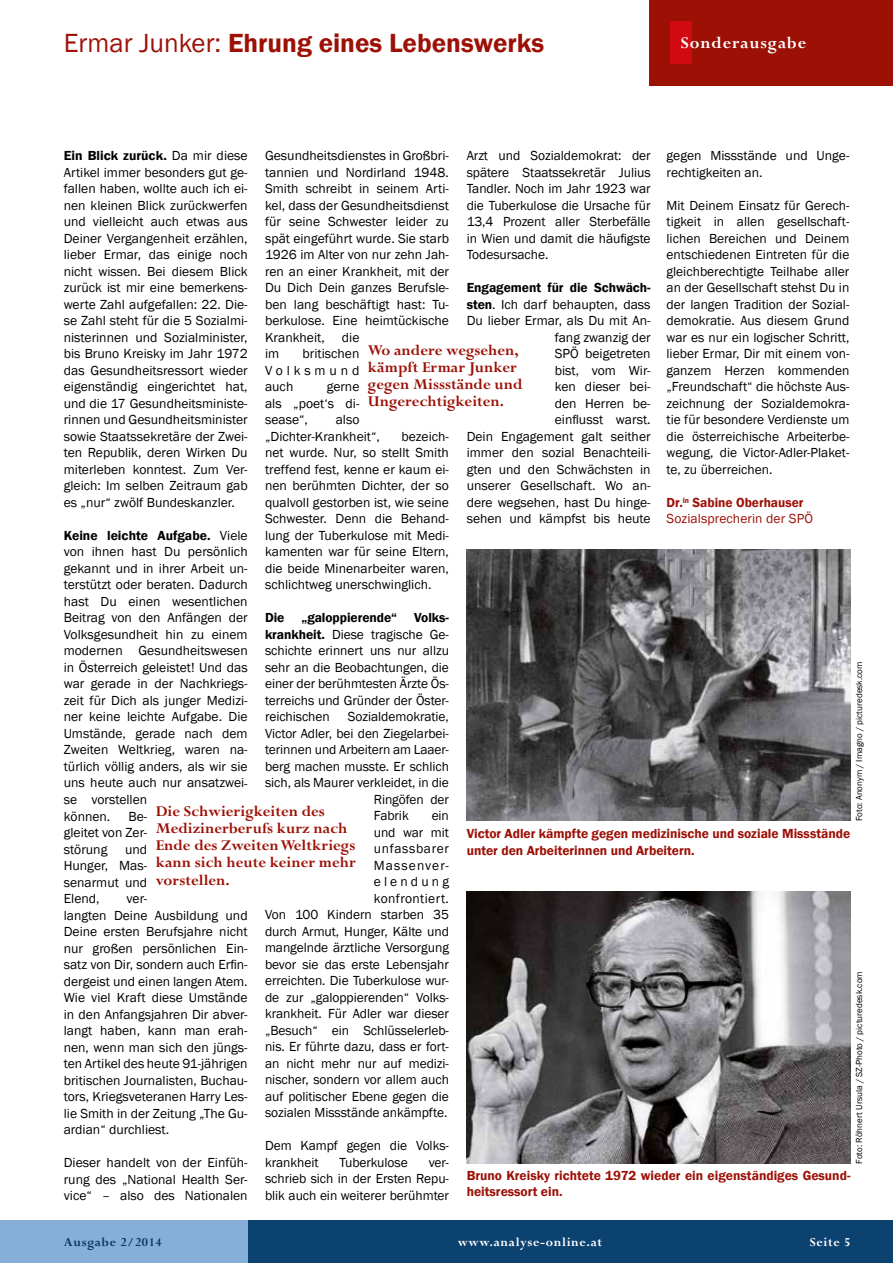
<style>
.page{position:relative;width:893px;height:1263px;background:#fff}
.page>*{position:absolute;margin:0;border:0;box-sizing:border-box;transform-origin:0 0}
.t1{font:600 27px "Franklin Gothic";color:#9c1006}
.t2{font:700 18px "Perpetua Std";letter-spacing:.05em;color:#fff}
.t3{font:700 16.5px/17.2px "Perpetua Std";color:#9c1006}
.t4{font:13.5px/16.5px "Franklin Gothic";color:#000;text-align:justify}
.t5{font:600 13.5px/16.5px "Franklin Gothic";color:#9c1006}
.t6{font:13.5px/16.5px "Franklin Gothic";letter-spacing:.005em;color:#9c1006}
.t7{font:700 13.5px "Perpetua Std";letter-spacing:.05em;color:#fff}
.t8{font:600 13.5px "Franklin Gothic";letter-spacing:-.005em;color:#000}
.t9{font:700 13.5px "Perpetua Std";letter-spacing:.05em;color:#0a375e}
.t10{font:9px "Franklin Gothic";color:#000}
.s1{font-weight:400}
.s2{font-weight:600}
</style>
<div class="page">
<div style="left:0;top:1220px;width:893px;height:43px;background:#0c4270"></div>
<div style="left:0;top:1220px;width:248px;height:43px;background:#85aed9"></div>
<div style="left:649px;top:0;width:244px;height:85px;background:#9c1006"></div>
<div style="left:671px;top:21px;width:21px;height:43px;background:#d20a11"></div>
<img style="left:467px;top:549px;width:383px;height:271px">
<img style="left:467px;top:892px;width:383px;height:271px">
<h1 class="t1" style="left:64px;top:26px;width:482px"><span class="s1">Ermar Junker:</span> Ehrung eines Lebenswerks</h1>
<h2 class="t2" style="left:681px;top:33px;width:127px">Sonderausgabe</h2>
<p class="t4" style="left:265px;top:148px;width:185px">Gesundheitsdienstes in Großbri&shy;tannien und Nordirland 1948.<br>Smith schreibt in seinem Arti&shy;kel, dass der Gesundheitsdienst für seine Schwester leider zu spät eingeführt wurde. Sie starb 1926 im Alter von nur zehn Jah&shy;ren an einer Krankheit, mit der Du Dich Dein ganzes Berufsle&shy;ben lang beschäftigt hast: Tu&shy;berkulose. Eine heimtückische Krankheit,</p>
<p class="t4" style="left:64px;top:148px;width:185px"><span class="s2">Ein Blick zurück.</span> Da mir diese Artikel immer besonders gut ge&shy;fallen haben, wollte auch ich ei&shy;nen kleinen Blick zurückwerfen und vielleicht auch etwas aus Deiner Vergangenheit erzählen, lieber Ermar, das einige noch nicht wissen. Bei diesem Blick zurück ist mir eine bemerkens&shy;werte Zahl aufgefallen: 22. Die&shy;se Zahl steht für die 5 Sozialmi&shy;nisterinnen und Sozialminister, bis Bruno Kreisky im Jahr 1972 das Gesundheitsressort wieder eigenständig eingerichtet hat, und die 17 Gesundheitsministe&shy;rinnen und Gesundheitsminister sowie Staatssekretäre der Zwei&shy;ten Republik, deren Wirken Du miterleben konntest. Zum Ver&shy;gleich: Im selben Zeitraum gab es „nur“ zwölf Bundeskanzler.</p>
<p class="t4" style="left:64px;top:527px;width:185px;text-align:left"><span class="s2">Keine leichte Aufgabe.</span> Viele von ihnen hast Du persönlich gekannt und in ihrer Arbeit un&shy;terstützt oder beraten. Dadurch hast Du einen wesentlichen<br>Beitrag von den Anfängen der<br>Volksgesundheit hin zu einem modernen Gesundheitswesen in Österreich geleistet! Und das war gerade in der Nachkriegs&shy;zeit für Dich als junger Medizi&shy;ner keine leichte Aufgabe. Die<br>Umstände, gerade nach dem<br>Zweiten Weltkrieg, waren na&shy;türlich völlig anders, als wir sie uns heute auch nur ansatzwei&shy;se vorstellen<br>können.</p>
<p class="t4" style="left:467px;top:148px;width:185px">Arzt und Sozialdemokrat: der spätere Staatssekretär Julius Tandler. Noch im Jahr 1923 war die Tuberkulose die Ursache für 13,4 Prozent aller Sterbefälle in Wien und damit die häufigste Todesursache.</p>
<p class="t4" style="left:467px;top:280px;width:185px;text-align:right"><span class="s2">Engagement für die Schwäch&shy;sten</span>. Ich darf behaupten, dass<br>Du lieber Ermar, als Du mit An&shy;fang zwanzig der<br>SPÖ beigetreten<br>bist, vom Wir-<br>ken dieser bei-<br>den Herren be-<br>einflusst warst.<br>Dein Engagement galt seither immer den sozial Benachteili&shy;gten und den Schwächsten in unserer Gesellschaft. Wo an&shy;dere wegsehen, hast Du hinge&shy;sehen und kämpfst bis heute</p>
<p class="t4" style="left:666px;top:148px;width:184px">gegen Missstände und Unge&shy;rechtigkeiten an.</p>
<p class="t4" style="left:666px;top:197px;width:184px">Mit Deinem Einsatz für Gerech&shy;tigkeit in allen gesellschaft&shy;lichen Bereichen und Deinem entschiedenen Eintreten für die gleichberechtigte Teilhabe aller an der Gesellschaft stehst Du in der langen Tradition der Sozial&shy;demokratie. Aus diesem Grund war es nur ein logischer Schritt, lieber Ermar, Dir mit einem von&shy;ganzem Herzen kommenden „Freundschaft“ die höchste Aus&shy;zeichnung der Sozialdemokra&shy;tie für besondere Verdienste um die österreichische Arbeiterbe&shy;wegung, die Victor-Adler-Plaket&shy;te, zu überreichen.</p>
<p class="t6" style="left:666px;top:494px;width:148px"><span class="s2">Dr.</span><sup>in</sup> <span class="s2">Sabine Oberhauser<br></span>Sozialsprecherin der SPÖ</p>
<p class="t4" style="left:342px;top:329px;width:19px">die</p>
<p class="t3" style="left:368px;top:342px;width:156px">Wo andere wegsehen, kämpft Ermar Junker gegen Missstände und<br>Ungerechtigkeiten.</p>
<p class="t4" style="left:265px;top:346px;width:96px;text-indent:38px">britischen Volksmund auch</p>
<p class="t4" style="left:265px;top:346px;width:16px">im</p>
<p class="t4" style="left:265px;top:379px;width:96px;text-indent:62px">gerne als „poet‘s di&shy;sease“,</p>
<p class="t4" style="left:265px;top:412px;width:116px;text-indent:71px">also „Dichter-Krankheit“,</p>
<p class="t4" style="left:265px;top:428px;width:185px;text-indent:136px">bezeich&shy;net wurde. Nur, so stellt Smith treffend fest, kenne er kaum ei&shy;nen berühmten Dichter, der so qualvoll gestorben ist, wie seine Schwester. Denn die Behand&shy;lung der Tuberkulose mit Medi&shy;kamenten war für seine Eltern, die beide Minenarbeiter waren, schlichtweg unerschwinglich.</p>
<p class="t8" style="left:265px;top:610px;width:21px">Die</p>
<p class="t8" style="left:301px;top:610px;width:97px">„galoppierende“</p>
<p class="t4" style="left:265px;top:610px;width:185px;text-indent:149px"><span class="s2">Volks&shy;krankheit.</span> Diese tragische Ge&shy;schichte erinnert uns nur allzu sehr an die Beobachtungen, die einer der berühmtesten Ärzte Ös&shy;terreichs und Gründer der Öster&shy;reichischen</p>
<p class="t10" style="left:854px;top:821px;width:161px;rotate:-90deg">Foto: Anonym / Imagno / picturedesk.com</p>
<p class="t4" style="left:348px;top:709px;width:102px">Sozialdemokratie,</p>
<p class="t4" style="left:265px;top:725px;width:185px">Victor Adler, bei den Ziegelarbei-</p>
<p class="t4" style="left:265px;top:742px;width:185px">terinnen und Arbeitern am Laaer-</p>
<p class="t4" style="left:265px;top:758px;width:185px">berg machen musste. Er schlich</p>
<p class="t4" style="left:265px;top:775px;width:185px">sich, als Maurer verkleidet, in die</p>
<p class="t4" style="left:374px;top:791px;width:77px">Ringöfen der</p>
<p class="t4" style="left:374px;top:808px;width:36px">Fabrik</p>
<p class="t3" style="left:156px;top:803px;width:202px">Die Schwierigkeiten des<br>Medizinerberufs kurz nach<br>Ende des Zweiten Weltkriegs kann sich heute keiner mehr vorstellen.</p>
<p class="t4" style="left:265px;top:808px;width:185px;text-align:right">ein<br>und war mit<br>unfassbarer<br>Massenver-<br>elendung<br>konfrontiert.<br>Von 100 Kindern starben 35 durch Armut, Hunger, Kälte und mangelnde ärztliche Versorgung bevor sie das erste Lebensjahr erreichten. Die Tuberkulose wur&shy;de zur „galoppierenden“ Volks&shy;krankheit. Für Adler war dieser „Besuch“ ein Schlüsselerleb&shy;nis. Er führte dazu, dass er fort&shy;an nicht mehr nur auf medizi&shy;nischer, sondern vor allem auch auf politischer Ebene gegen die sozialen Missstände ankämpfte.</p>
<p class="t4" style="left:265px;top:1138px;width:185px">Dem Kampf gegen die Volks&shy;krankheit</p>
<p class="t4" style="left:64px;top:808px;width:85px;text-indent:65px">Be&shy;gleitet von Zer&shy;störung</p>
<p class="t5" style="left:467px;top:825px;width:385px">Victor Adler kämpfte gegen medizinische und soziale Missstände unter den Arbeiterinnen und Arbeitern.</p>
<p class="t4" style="left:64px;top:841px;width:85px;text-indent:61px">und Hunger, Mas&shy;senarmut und Elend,</p>
<p class="t4" style="left:64px;top:890px;width:185px;text-align:left;text-indent:63px">ver-<br>langten Deine Ausbildung und<br>Deine ersten Berufsjahre nicht nur großen persönlichen Ein&shy;satz von Dir, sondern auch Erfin&shy;dergeist und einen langen Atem.<br>Wie viel Kraft diese Umstände in den Anfangsjahren Dir abver&shy;langt haben, kann man erah&shy;nen, wenn man sich den jüngs&shy;ten Artikel des heute 91-jährigen britischen Journalisten, Buchau&shy;tors, Kriegsveteranen Harry Les&shy;lie Smith in der Zeitung „The Gu&shy;ardian“ durchliest.</p>
<p class="t4" style="left:64px;top:1154px;width:185px">Dieser handelt von der Einfüh&shy;rung des „National Health Ser&shy;vice“ – also des Nationalen</p>
<p class="t10" style="left:854px;top:1163px;width:194px;rotate:-90deg">Foto: Röhnert Ursula / SZ-Photo / picturedesk.com</p>
<p class="t4" style="left:340px;top:1154px;width:70px">Tuberkulose</p>
<p class="t4" style="left:265px;top:1154px;width:185px;text-indent:164px">ver&shy;schrieb sich in der Ersten Repu&shy;blik auch ein weiterer berühmter</p>
<p class="t5" style="left:467px;top:1167px;width:385px">Bruno Kreisky richtete 1972 wieder ein eigenständiges Gesund&shy;heitsressort ein.</p>
<p class="t9" style="left:64px;top:1235px;width:100px">Ausgabe 2/2014</p>
<p class="t7" style="left:458px;top:1235px;width:146px">www.analyse-online.at</p>
<p class="t7" style="left:810px;top:1235px;width:42px">Seite 5</p>
</div>
